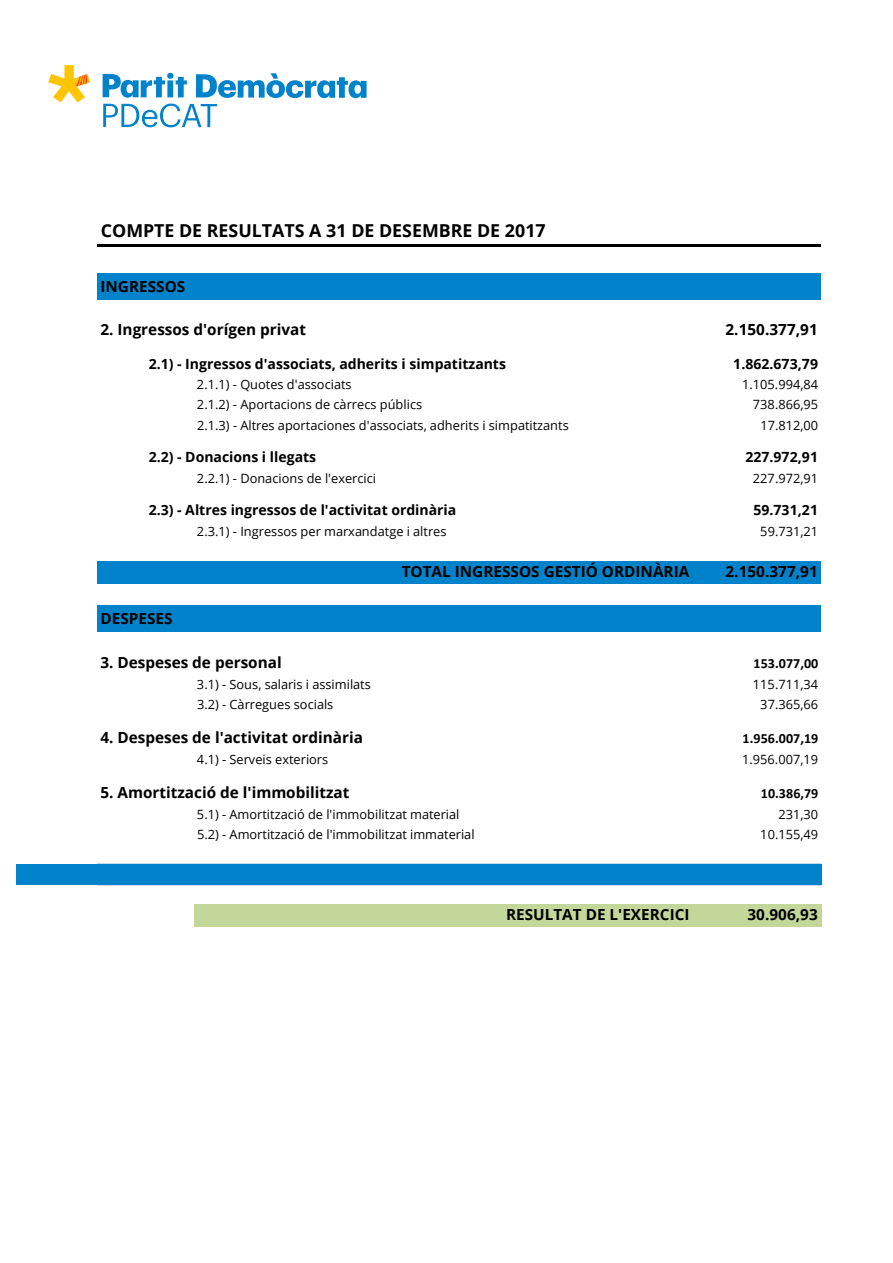
<style>
.page{position:relative;width:893px;height:1263px;background:#fff}
.page>*{position:absolute;margin:0;border:0;box-sizing:border-box;transform-origin:0 0}
.t1{font:700 17.85px "Open Sans";color:#000}
.t2{font:700 15.3px "Open Sans";color:#000}
.t3{font:700 14.1px "Open Sans";color:#000}
.t4{font:700 14.1px "Calibri";letter-spacing:.005em;color:#000}
.t5{font:12.75px "Open Sans";color:#000}
</style>
<div class="page">
<div style="left:97px;top:273px;width:724px;height:26px;background:#0083ca"></div>
<div style="left:97px;top:561px;width:724px;height:23px;background:#0083ca"></div>
<div style="left:97px;top:606px;width:724px;height:26px;background:#0083ca"></div>
<div style="left:97px;top:863px;width:724px;height:23px;background:#c5d9f1"></div>
<div style="left:194px;top:904px;width:627px;height:22px;background:#c4d79b"></div>
<div style="left:16px;top:864px;width:806px;height:21px;background:#0083ca"></div>
<hr style="left:97px;top:244px;width:724px;height:3px;background:#000">
<svg style="left:48px;top:65px;width:42px;height:37px"></svg>
<svg style="left:103px;top:73px;width:84px;height:25px"></svg>
<svg style="left:196px;top:73px;width:171px;height:25px"></svg>
<svg style="left:103px;top:104px;width:114px;height:23px"></svg>
<h1 class="t1" style="left:101px;top:218px;width:446px">COMPTE DE RESULTATS A 31 DE DESEMBRE DE 2017</h1>
<p class="t2" style="left:100px;top:275px;width:86px">INGRESSOS</p>
<p class="t2" style="left:100px;top:319px;width:207px">2. Ingressos d'orígen privat</p>
<p class="t2" style="left:725px;top:319px;width:94px">2.150.377,91</p>
<p class="t3" style="left:149px;top:354px;width:359px">2.1) - Ingressos d'associats, adherits i simpatitzants</p>
<p class="t3" style="left:733px;top:354px;width:86px">1.862.673,79</p>
<p class="t5" style="left:197px;top:376px;width:156px">2.1.1) - Quotes d'associats</p>
<p class="t5" style="left:742px;top:376px;width:78px">1.105.994,84</p>
<p class="t5" style="left:197px;top:396px;width:227px">2.1.2) - Aportacions de càrrecs públics</p>
<p class="t5" style="left:753px;top:396px;width:67px">738.866,95</p>
<p class="t5" style="left:197px;top:416px;width:373px">2.1.3) - Altres aportaciones d'associats, adherits i simpatitzants</p>
<p class="t5" style="left:760px;top:416px;width:59px">17.812,00</p>
<p class="t3" style="left:149px;top:447px;width:169px">2.2) - Donacions i llegats</p>
<p class="t3" style="left:745px;top:447px;width:74px">227.972,91</p>
<p class="t5" style="left:197px;top:469px;width:181px">2.2.1) - Donacions de l'exercici</p>
<p class="t5" style="left:753px;top:469px;width:67px">227.972,91</p>
<p class="t3" style="left:149px;top:500px;width:309px">2.3) - Altres ingressos de l'activitat ordinària</p>
<p class="t3" style="left:753px;top:500px;width:66px">59.731,21</p>
<p class="t5" style="left:197px;top:522px;width:251px">2.3.1) - Ingressos per marxandatge i altres</p>
<p class="t5" style="left:760px;top:522px;width:59px">59.731,21</p>
<p class="t2" style="left:402px;top:561px;width:289px">TOTAL INGRESSOS GESTIÓ ORDINÀRIA</p>
<p class="t2" style="left:725px;top:561px;width:94px">2.150.377,91</p>
<p class="t2" style="left:100px;top:608px;width:74px">DESPESES</p>
<p class="t2" style="left:100px;top:651px;width:183px">3. Despeses de personal</p>
<p class="t4" style="left:753px;top:654px;width:66px">153.077,00</p>
<p class="t5" style="left:197px;top:676px;width:175px">3.1) - Sous, salaris i assimilats</p>
<p class="t5" style="left:753px;top:676px;width:67px">115.711,34</p>
<p class="t5" style="left:197px;top:696px;width:138px">3.2) - Càrregues socials</p>
<p class="t5" style="left:760px;top:696px;width:59px">37.365,66</p>
<p class="t2" style="left:100px;top:726px;width:264px">4. Despeses de l'activitat ordinària</p>
<p class="t4" style="left:742px;top:729px;width:77px">1.956.007,19</p>
<p class="t5" style="left:197px;top:751px;width:133px">4.1) - Serveis exteriors</p>
<p class="t5" style="left:742px;top:751px;width:78px">1.956.007,19</p>
<p class="t2" style="left:100px;top:781px;width:250px">5. Amortització de l'immobilitzat</p>
<p class="t4" style="left:761px;top:784px;width:59px">10.386,79</p>
<p class="t5" style="left:197px;top:805px;width:264px">5.1) - Amortització de l'immobilitzat material</p>
<p class="t5" style="left:778px;top:805px;width:41px">231,30</p>
<p class="t5" style="left:197px;top:826px;width:279px">5.2) - Amortització de l'immobilitzat immaterial</p>
<p class="t5" style="left:760px;top:826px;width:59px">10.155,49</p>
<p class="t2" style="left:506px;top:903px;width:185px">RESULTAT DE L'EXERCICI</p>
<p class="t2" style="left:747px;top:903px;width:72px">30.906,93</p>
</div>
